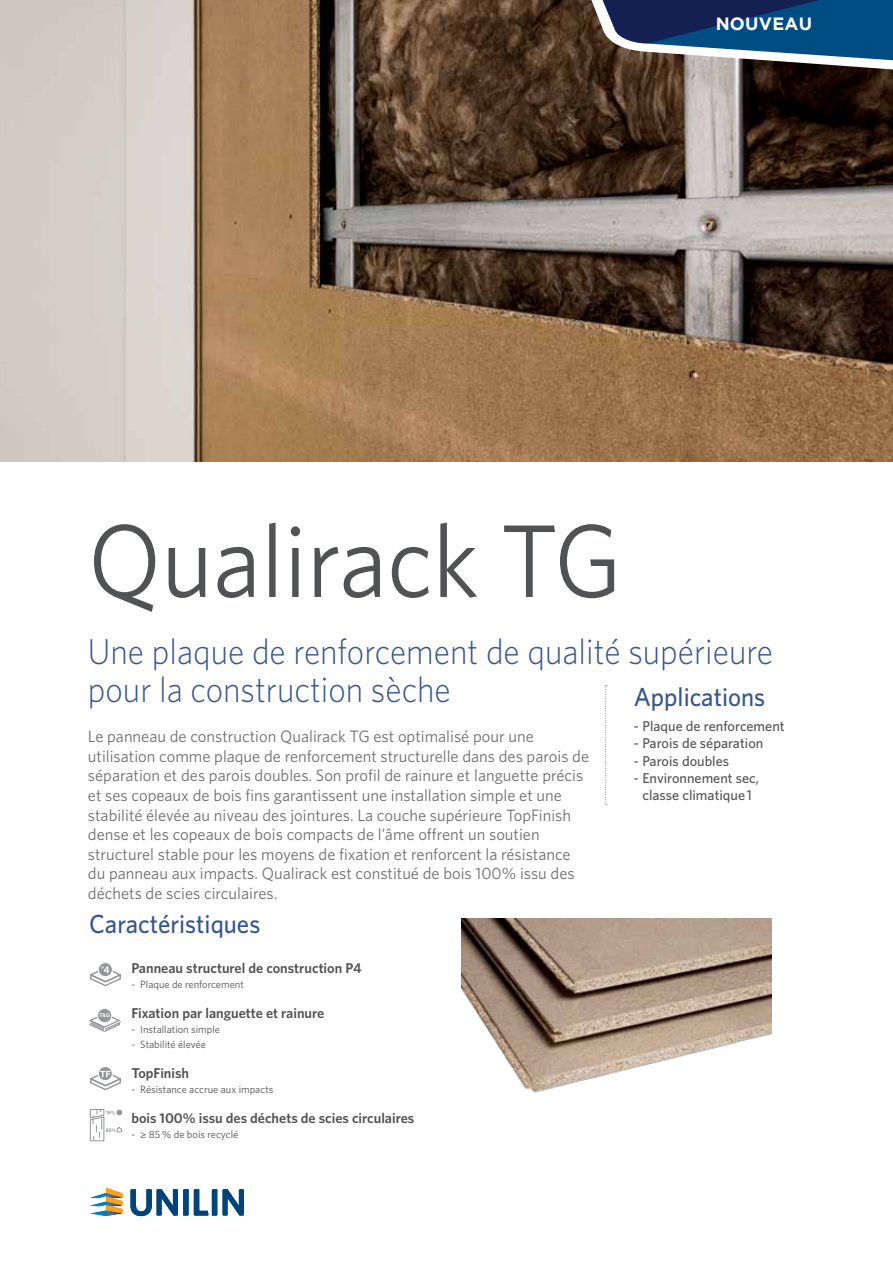
<style>
.page{position:relative;width:893px;height:1263px;background:#fff}
.page>*{position:absolute;margin:0;border:0;box-sizing:border-box;transform-origin:0 0}
.t1{font:103.5px "Whitney";color:#515254;scale:.95 1}
.t2{font:300 36px/37.5px "Whitney";color:#36578a;scale:.93 1}
.t3{font:500 26.1px "Whitney";color:#36578a;scale:.95 1}
.t4{font:700 17.7px "Gotham";letter-spacing:.015em;color:#fff}
.t5{font:16.5px/19.5px "Whitney";color:#6d6e71}
.t6{font:600 14.25px "Whitney";color:#515254}
.t7{font:500 14.25px/17.1px "Whitney";color:#545456;text-align:center}
.t8{font:10.5px "Whitney";color:#515254}
.t9{font:700 5.1px "Helvetica Neue";color:#fff}
.s1{font-family:"Myriad Pro"}
</style>
<div class="page">
<svg style="left:605px;top:685px;width:2px;height:120px"></svg>
<svg style="left:223px;top:1189px;width:21px;height:26px"></svg>
<svg style="left:130px;top:1189px;width:87px;height:27px"></svg>
<svg style="left:90px;top:1188px;width:33px;height:28px"></svg>
<img style="left:461px;top:918px;width:310px;height:175px">
<svg style="left:98px;top:962px;width:14px;height:15px"></svg>
<div style="left:98px;top:962px;width:15px;height:15px;border:1px solid #fff;border-radius:50%"></div>
<svg style="left:90px;top:966px;width:31px;height:21px"></svg>
<svg style="left:98px;top:1008px;width:14px;height:15px"></svg>
<div style="left:97px;top:1008px;width:15px;height:15px;border:1px solid #fff;border-radius:50%"></div>
<svg style="left:89px;top:1012px;width:32px;height:20px"></svg>
<svg style="left:98px;top:1066px;width:14px;height:15px"></svg>
<div style="left:98px;top:1066px;width:15px;height:15px;border:1px solid #fff;border-radius:50%"></div>
<svg style="left:90px;top:1070px;width:31px;height:21px"></svg>
<svg style="left:89px;top:1109px;width:34px;height:33px"></svg>
<img style="left:0;top:0;width:893px;height:461px">
<svg style="left:583px;top:0;width:310px;height:71px;background:#395675"></svg>
<p class="t4" style="left:716px;top:14px;width:98px">NOUVEAU</p>
<h1 class="t1" style="left:88px;top:492px;width:564px">Qualirack TG</h1>
<h2 class="t2" style="left:88px;top:632px;width:738px">Une plaque de renforcement de qualité supérieure pour la construction sèche</h2>
<p class="t5" style="left:88px;top:726px;width:503px">Le panneau de construction Qualirack TG est optimalisé pour une utilisation comme plaque de renforcement structurelle dans des parois de séparation et des parois doubles. Son profil de rainure et languette précis et ses copeaux de bois fins garantissent une installation simple et une stabilité élevée au niveau des jointures. La couche supérieure TopFinish dense et les copeaux de bois compacts de l’âme offrent un soutien structurel stable pour les moyens de fixation et renforcent la résistance du panneau aux impacts. Qualirack est constitué de bois 100% issu des déchets de scies circulaires.</p>
<h3 class="t3" style="left:89px;top:906px;width:182px">Caractéristiques</h3>
<p class="t6" style="left:131px;top:959px;width:232px">Panneau structurel de construction P4</p>
<p class="t8" style="left:131px;top:977px;width:114px">- Plaque de renforcement</p>
<p class="t6" style="left:131px;top:1004px;width:195px">Fixation par languette et rainure</p>
<p class="t8" style="left:131px;top:1022px;width:90px">- Installation simple</p>
<p class="t8" style="left:131px;top:1037px;width:76px">- Stabilité élevée</p>
<p class="t6" style="left:131px;top:1064px;width:59px">TopFinish</p>
<p class="t8" style="left:131px;top:1082px;width:144px">- Résistance accrue aux impacts</p>
<p class="t6" style="left:131px;top:1109px;width:284px">bois 100% issu des déchets de scies circulaires</p>
<p class="t8" style="left:131px;top:1127px;width:108px">- <span class="s1">≥</span> 85 % de bois recyclé</p>
<h3 class="t3" style="left:634px;top:679px;width:140px">Applications</h3>
<p class="t7" style="left:634px;top:718px;width:152px">- Plaque de renforcement</p>
<p class="t7" style="left:634px;top:735px;width:131px">- Parois de séparation</p>
<p class="t7" style="left:634px;top:752px;width:97px">- Parois doubles</p>
<p class="t7" style="left:634px;top:769px;width:127px">- Environnement sec, classe climatique 1</p>
<p class="t9" style="left:99px;top:1011px;width:12px">T&amp;G</p>
</div>
